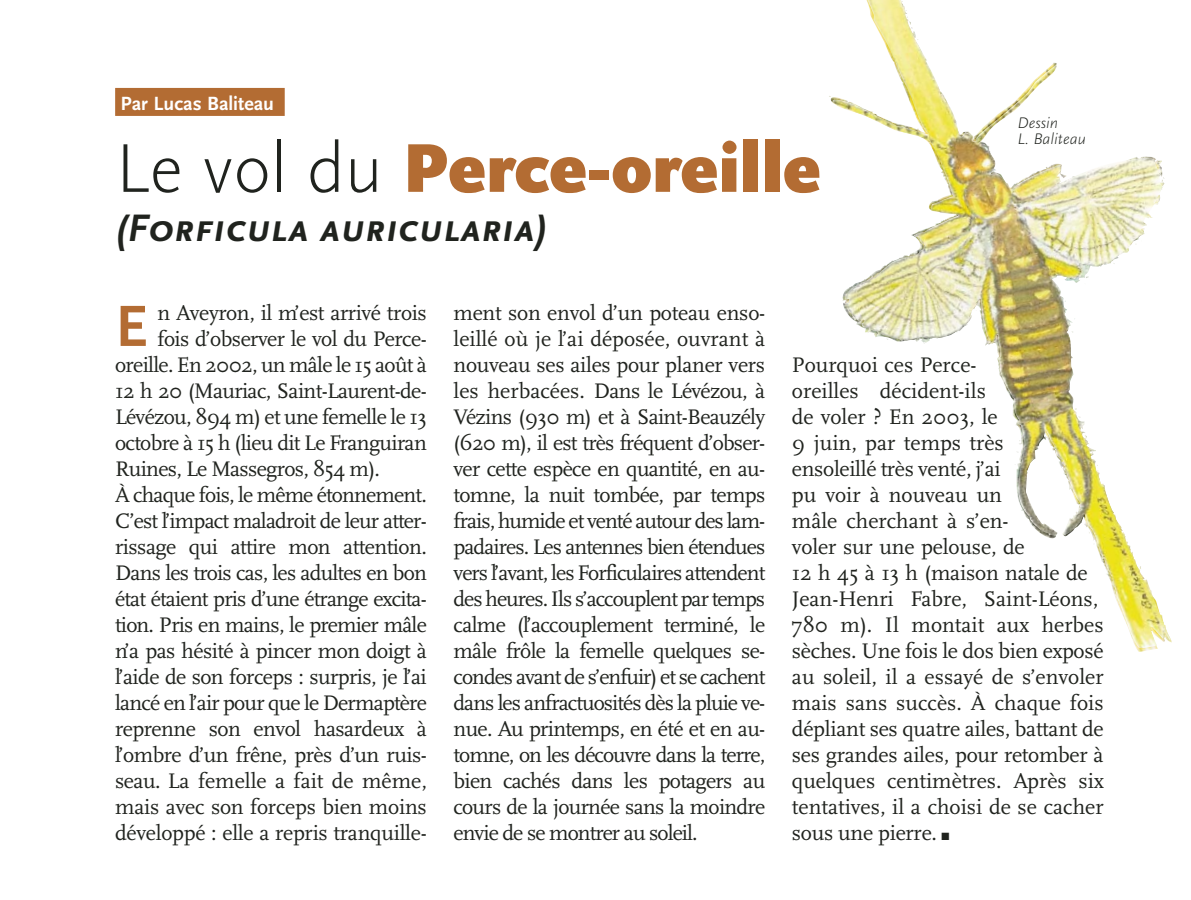
<style>
.page{position:relative;width:1191px;height:900px;background:#fff}
.page>*{position:absolute;margin:0;border:0;box-sizing:border-box;transform-origin:0 0}
.t1{font:900 72px "Scala Sans";color:#b36c33}
.t2{font:700 60.6px "Scala Sans";color:#b36c33}
.t3{font:italic 700 40px "Scala Sans Caps";color:#20231e}
.t4{font:22px/26px "Scala";letter-spacing:-.025em;color:#20231e;text-align:justify}
.t5{font:22px/26px "Scala";color:#20231e}
.t6{font:700 20px "Scala Sans";color:#fff}
.t7{font:italic 300 16px/16px "Scala Sans";color:#20231e}
.s1{color:#b36c33}
.s2{font-weight:300;color:#20231e}
.s3{font-family:"Scala Sans Expert";font-size:16px}
</style>
<div class="page">
<hr style="left:0;top:899px;width:1191px;height:1px;background:#dcebd8">
<div style="left:115px;top:88px;width:170px;height:28px;background:#b36c33"></div>
<img style="left:854px;top:0;width:316px;height:650px">
<p class="t6" style="left:121px;top:96px;width:166px">Par Lucas Baliteau <span class="s1">.</span></p>
<p class="t1" style="left:115px;top:139px;width:707px"><span class="s2">Le vol du</span> Perce-oreille</p>
<p class="t3" style="left:115px;top:204px;width:434px">(Forficula auricularia)</p>
<p class="t7" style="left:1017px;top:117px;width:70px">Dessin<br>L. Baliteau</p>
<p class="t2" style="left:115px;top:303px;width:34px">E</p>
<p class="t4" style="left:157px;top:302px;width:271px">n Aveyron, il m’est arrivé trois</p>
<p class="t4" style="left:157px;top:328px;width:271px">fois d’observer le vol du Perce-</p>
<p class="t4" style="left:115px;top:354px;width:313px">oreille. En 2002, un mâle le 15 août à</p>
<p class="t4" style="left:115px;top:380px;width:313px">12 h 20 (Mauriac, Saint-Laurent-de-</p>
<p class="t4" style="left:115px;top:406px;width:313px">Lévézou, 894 m) et une femelle le 13</p>
<p class="t4" style="left:115px;top:432px;width:313px">octobre à 15 h (lieu dit Le Franguiran</p>
<p class="t4" style="left:115px;top:458px;width:266px">Ruines, Le Massegros, 854 m).</p>
<p class="t4" style="left:115px;top:484px;width:313px">À chaque fois, le même étonnement.</p>
<p class="t4" style="left:115px;top:510px;width:313px">C’est l’impact maladroit de leur atter-</p>
<p class="t4" style="left:115px;top:536px;width:313px">rissage qui attire mon attention.</p>
<p class="t4" style="left:115px;top:562px;width:313px">Dans les trois cas, les adultes en bon</p>
<p class="t4" style="left:115px;top:588px;width:313px">état étaient pris d’une étrange excita-</p>
<p class="t4" style="left:115px;top:614px;width:313px">tion. Pris en mains, le premier mâle</p>
<p class="t4" style="left:115px;top:640px;width:313px">n’a pas hésité à pincer mon doigt à</p>
<p class="t4" style="left:115px;top:666px;width:313px">l’aide de son forceps : surpris, je l’ai</p>
<p class="t4" style="left:115px;top:692px;width:313px">lancé en l’air pour que le Dermaptère</p>
<p class="t4" style="left:115px;top:718px;width:313px">reprenne son envol hasardeux à</p>
<p class="t4" style="left:115px;top:744px;width:313px">l’ombre d’un frêne, près d’un ruis-</p>
<p class="t5" style="left:115px;top:770px;width:313px">seau. La femelle a fait de même,</p>
<p class="t4" style="left:115px;top:796px;width:313px">mais avec son forceps bien moins</p>
<p class="t4" style="left:115px;top:822px;width:313px">développé : elle a repris tranquille-</p>
<p class="t4" style="left:453px;top:302px;width:313px">ment son envol d’un poteau enso&shy;leillé où je l’ai déposée, ouvrant à nouveau ses ailes pour planer vers les herbacées. Dans le Lévézou, à Vézins (930 m) et à Saint-Beauzély (620 m), il est très fréquent d’obser&shy;ver cette espèce en quantité, en au&shy;tomne, la nuit tombée, par temps frais, humide et venté autour des lam&shy;padaires. Les antennes bien étendues vers l’avant, les Forficulaires attendent des heures. Ils s’accouplent par temps calme (l’accouplement terminé, le mâle frôle la femelle quelques se&shy;condes avant de s’enfuir) et se cachent dans les anfractuosités dès la pluie ve&shy;nue. Au printemps, en été et en au&shy;tomne, on les découvre dans la terre, bien cachés dans les potagers au cours de la journée sans la moindre envie de se montrer au soleil.</p>
<p class="t5" style="left:792px;top:354px;width:313px">Pourquoi ces Perce-<br>oreilles décident-ils<br>de voler ? En 2003, le<br>9 juin, par temps très<br>ensoleillé très venté, j’ai<br>pu voir à nouveau un<br>mâle cherchant à s’en-<br>voler sur une pelouse, de<br>12 h 45 à 13 h (maison natale de<br>Jean-Henri Fabre, Saint-Léons,<br>780 m). Il montait aux herbes sèches. Une fois le dos bien exposé au soleil, il a essayé de s’envoler mais sans succès. À chaque fois dépliant ses quatre ailes, battant de ses grandes ailes, pour retomber à quelques centimètres. Après six tentatives, il a choisi de se cacher sous une pierre. <span class="s3">r</span></p>
</div>
